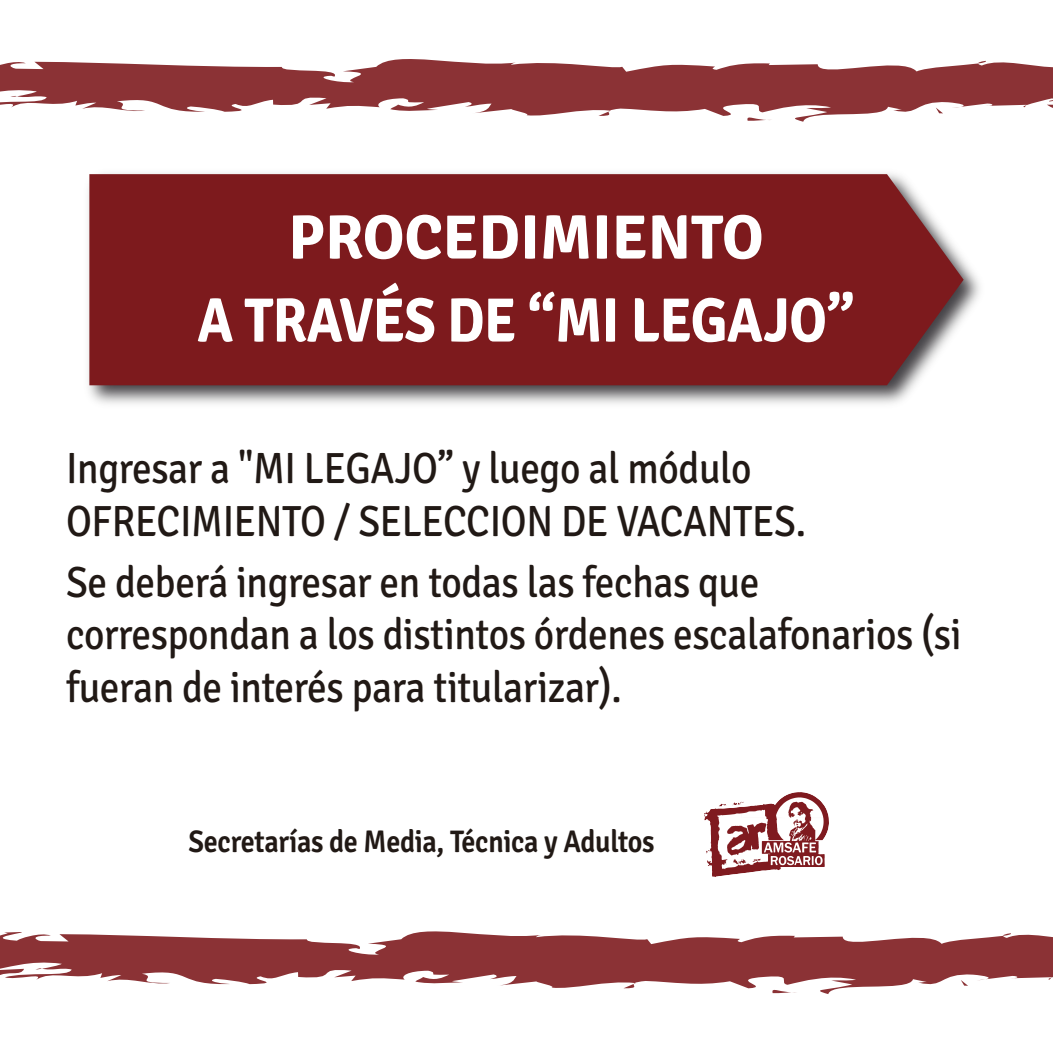
<style>
.page{position:relative;width:1053px;height:1053px;background:#fff}
.page>*{position:absolute;margin:0;border:0;box-sizing:border-box;transform-origin:0 0}
.t1{font:700 62.5px/82.9px "Signika";letter-spacing:-.01em;color:#fff;text-align:center}
.t2{font:43.75px/52.5px "Signika";letter-spacing:-.01em;color:#211915;scale:.9 1}
.t3{font:600 31.25px "Signika";letter-spacing:-.01em;color:#211915;scale:.9 1}
</style>
<div class="page">
<img style="left:88px;top:173px;width:892px;height:231px">
<svg style="left:89px;top:174px;width:874px;height:211px;background:#802124"></svg>
<img style="left:704px;top:792px;width:124px;height:84px">
<svg style="left:0;top:59px;width:1052px;height:63px;fill:#8b3235"></svg>
<svg style="left:598px;top:111px;width:16px;height:5px"></svg>
<svg style="left:935px;top:107px;width:8px;height:6px"></svg>
<svg style="left:745px;top:113px;width:27px;height:8px"></svg>
<svg style="left:0;top:931px;width:1052px;height:63px;fill:#8b3235"></svg>
<svg style="left:623px;top:982px;width:16px;height:6px"></svg>
<svg style="left:960px;top:979px;width:8px;height:6px"></svg>
<svg style="left:770px;top:985px;width:27px;height:8px"></svg>
<h1 class="t1" style="left:197px;top:197px;width:658px">PROCEDIMIENTO<br>A TRAVÉS DE “MI LEGAJO”</h1>
<p class="t2" style="left:66px;top:442px;width:823px">Ingresar a "MI LEGAJO” y luego al módulo<br>OFRECIMIENTO / SELECCION DE VACANTES.</p>
<p class="t2" style="left:66px;top:556px;width:996px">Se deberá ingresar en todas las fechas que correspondan a los distintos órdenes escalafonarios (si fueran de interés para titularizar).</p>
<p class="t3" style="left:188px;top:823px;width:519px">Secretarías de Media, Técnica y Adultos</p>
</div>
